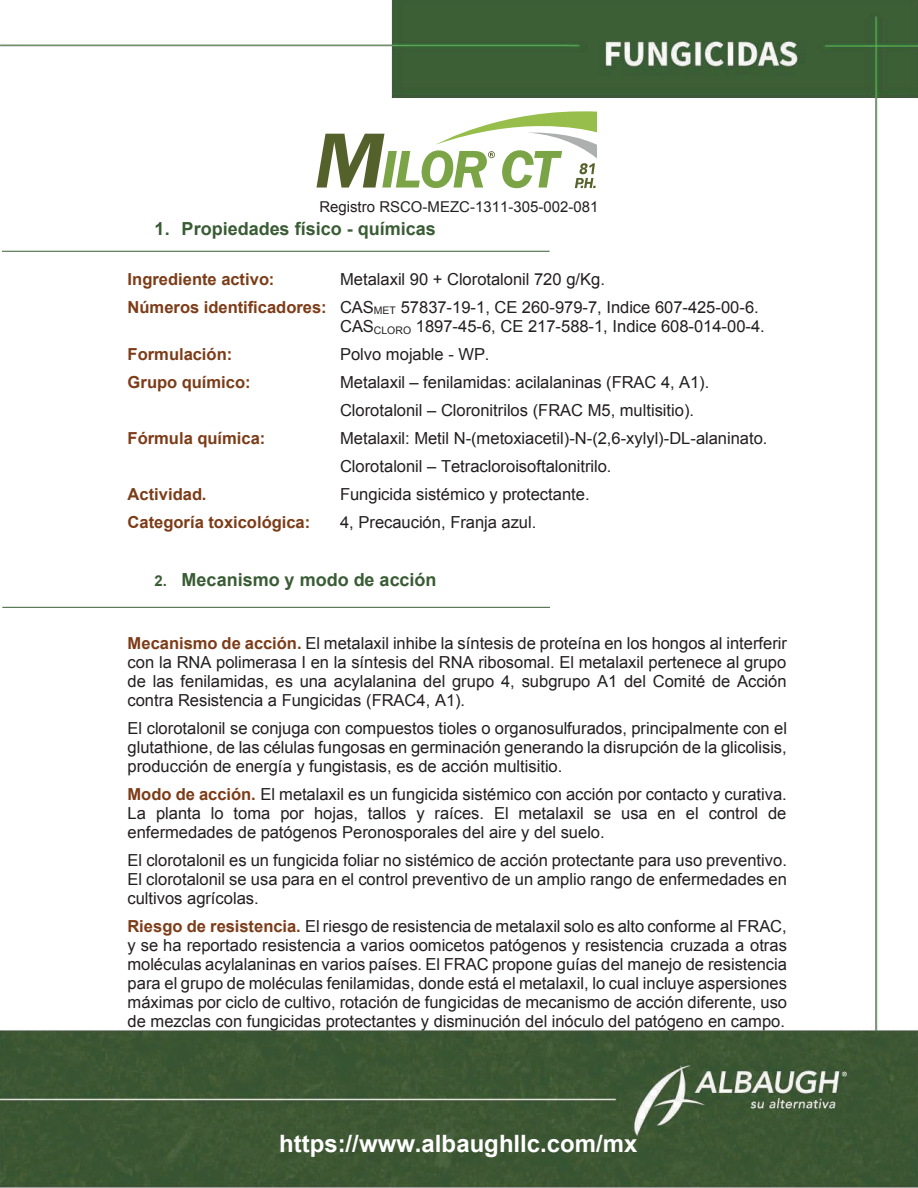
<style>
.page{position:relative;width:918px;height:1188px;background:#fff}
.page>*{position:absolute;margin:0;border:0;box-sizing:border-box;transform-origin:0 0}
.t1{font:700 24px "Arial";color:#fff}
.t2{font:700 18px "Arial";color:#395c34}
.t3{font:16.5px/19px "Arial";color:#231f20;text-align:justify}
.t4{font:700 16.5px "Arial";color:#7d3c18}
.t5{font:15px "Arial";color:#231f20}
.s1{font-weight:700;color:#7d3c18}
.s2{font-size:15px}
</style>
<div class="page">
<img style="left:0;top:0;width:918px;height:1188px">
<hr style="left:2px;top:251px;width:548px;height:1px;background:#395c34">
<hr style="left:2px;top:607px;width:548px;height:1px;background:#395c34">
<svg style="left:316px;top:108px;width:281px;height:80px"></svg>
<p class="t5" style="left:319px;top:197px;width:281px">Registro RSCO-MEZC-1311-305-002-081</p>
<p class="t2" style="left:155px;top:217px;width:283px">1. Propiedades físico - químicas</p>
<p class="t4" style="left:128px;top:268px;width:148px">Ingrediente activo:</p>
<p class="t3" style="left:128px;top:266px;width:632px;line-height:27.9px;text-indent:212px">Metalaxil 90 + Clorotalonil 720 g/Kg.<br><span class="s1">Números identificadores:</span> CAS<sub>MET</sub> 57837-19-1, CE 260-979-7, Indice 607-425-00-6.</p>
<p class="t3" style="left:340px;top:317px;width:426px">CAS<sub>CLORO</sub> 1897-45-6, CE 217-588-1, Indice 608-014-00-4.</p>
<p class="t4" style="left:128px;top:343px;width:106px">Formulación:</p>
<p class="t3" style="left:340px;top:345px;width:151px">Polvo mojable - WP.</p>
<p class="t4" style="left:128px;top:371px;width:124px">Grupo químico:</p>
<p class="t3" style="left:340px;top:368px;width:371px;line-height:28px">Metalaxil – fenilamidas: acilalaninas (FRAC 4, A1).<br>Clorotalonil – Cloronitrilos (FRAC M5, multisitio).</p>
<p class="t4" style="left:128px;top:427px;width:139px">Fórmula química:</p>
<p class="t3" style="left:340px;top:424px;width:429px;line-height:28px">Metalaxil: Metil N-(metoxiacetil)-N-(2,6-xylyl)-DL-alaninato.<br>Clorotalonil – Tetracloroisoftalonitrilo.</p>
<p class="t4" style="left:128px;top:483px;width:80px">Actividad.</p>
<p class="t3" style="left:340px;top:485px;width:251px">Fungicida sistémico y protectante.</p>
<p class="t4" style="left:128px;top:511px;width:184px">Categoría toxicológica:</p>
<p class="t3" style="left:340px;top:513px;width:198px">4, Precaución, Franja azul.</p>
<p class="t2" style="left:155px;top:568px;width:283px"><span class="s2">2.</span> Mecanismo y modo de acción</p>
<p class="t3" style="left:127px;top:634px;width:661px"><span class="s1">Mecanismo de acción.</span> El metalaxil inhibe la síntesis de proteína en los hongos al interferir con la RNA polimerasa I en la síntesis del RNA ribosomal. El metalaxil pertenece al grupo de las fenilamidas, es una acylalanina del grupo 4, subgrupo A1 del Comité de Acción contra Resistencia a Fungicidas (FRAC4, A1).</p>
<p class="t3" style="left:128px;top:719px;width:661px">El clorotalonil se conjuga con compuestos tioles o organosulfurados, principalmente con el glutathione, de las células fungosas en germinación generando la disrupción de la glicolisis, producción de energía y fungistasis, es de acción multisitio.</p>
<p class="t3" style="left:127px;top:785px;width:661px"><span class="s1">Modo de acción.</span> El metalaxil es un fungicida sistémico con acción por contacto y curativa.<br>La planta lo toma por hojas, tallos y raíces. El metalaxil se usa en el control de enfermedades de patógenos Peronosporales del aire y del suelo.</p>
<p class="t3" style="left:127px;top:851px;width:661px">El clorotalonil es un fungicida foliar no sistémico de acción protectante para uso preventivo.<br>El clorotalonil se usa para en el control preventivo de un amplio rango de enfermedades en cultivos agrícolas.</p>
<p class="t3" style="left:127px;top:917px;width:661px"><span class="s1">Riesgo de resistencia.</span> El riesgo de resistencia de metalaxil solo es alto conforme al FRAC, y se ha reportado resistencia a varios oomicetos patógenos y resistencia cruzada a otras moléculas acylalaninas en varios países. El FRAC propone guías del manejo de resistencia para el grupo de moléculas fenilamidas, donde está el metalaxil, lo cual incluye aspersiones máximas por ciclo de cultivo, rotación de fungicidas de mecanismo de acción diferente, uso de mezclas con fungicidas protectantes y disminución del inóculo del patógeno en campo.</p>
<h1 class="t1" style="left:279px;top:1128px;width:360px">https://www.albaughllc.com/mx</h1>
</div>
